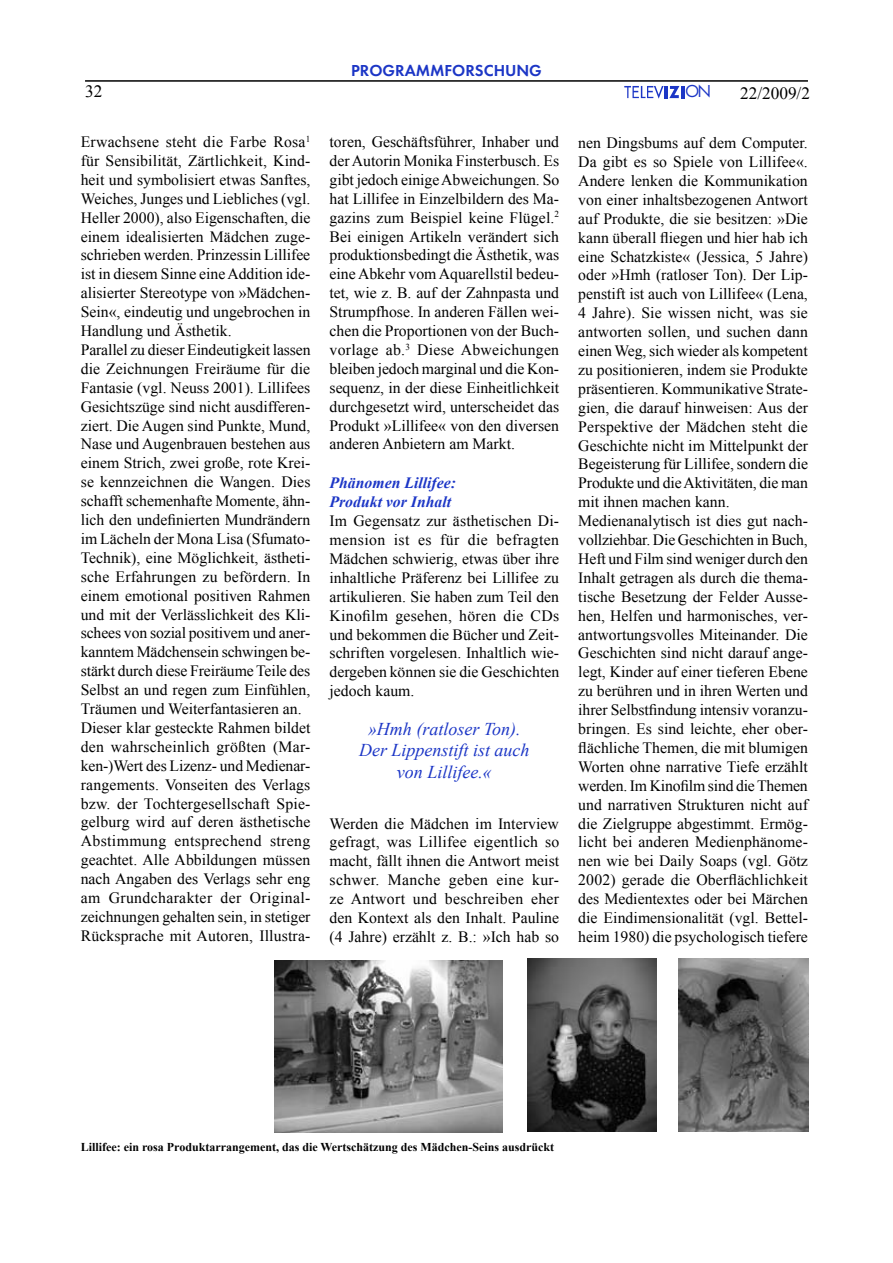
<style>
.page{position:relative;width:893px;height:1263px;background:#fff}
.page>*{position:absolute;margin:0;border:0;box-sizing:border-box;transform-origin:0 0}
.zitat{font:italic 18px/21.6px "Times New Roman";color:#1c36c6;text-align:center}
.t1{font:18px "Futura Book E";color:#1c36c6}
.t2{font:17.25px "Times New Roman";color:#000}
.t3{font:16.5px "Futura Demi E";color:#1c36c6}
.fließtext{font:15.75px/18.9px "Times New Roman";color:#000;text-align:justify}
.züblauneu{font:italic 700 15.75px/18.9px "Times New Roman";color:#1c36c6}
.bildunterschrift{font:700 12px "Times New Roman";color:#000}
</style>
<div class="page">
<hr style="left:85px;top:80px;width:723px;height:2px;background:#000">
<svg style="left:624px;top:86px;width:60px;height:13px"></svg>
<img style="left:527px;top:959px;width:130px;height:172px">
<img style="left:275px;top:960px;width:227px;height:172px">
<img style="left:678px;top:959px;width:130px;height:173px">
<p class="t2" style="left:85px;top:79px;width:19px">32</p>
<p class="fließtext" style="left:81px;top:132px;width:231px">Erwachsene steht die Farbe Rosa<sup>1 </sup>für Sensibilität, Zärtlichkeit, Kind&shy;heit und symbolisiert etwas Sanftes, Weiches, Junges und Liebliches (vgl.<br>Heller 2000), also Eigenschaften, die einem idealisierten Mädchen zuge&shy;schrieben werden. Prinzessin Lillifee ist in diesem Sinne eine Addition ide&shy;alisierter Stereotype von »Mädchen-Sein«, eindeutig und ungebrochen in Handlung und Ästhetik.</p>
<p class="fließtext" style="left:81px;top:340px;width:231px">Parallel zu dieser Eindeutigkeit lassen die Zeichnungen Freiräume für die Fantasie (vgl. Neuss 2001). Lillifees Gesichtszüge sind nicht ausdifferen&shy;ziert. Die Augen sind Punkte, Mund, Nase und Augenbrauen bestehen aus einem Strich, zwei große, rote Krei&shy;se kennzeichnen die Wangen. Dies schafft schemenhafte Momente, ähn&shy;lich den undefinierten Mundrändern im Lächeln der Mona Lisa (Sfumato-Technik), eine Möglichkeit, ästheti&shy;sche Erfahrungen zu befördern. In einem emotional positiven Rahmen und mit der Verlässlichkeit des Kli&shy;schees von sozial positivem und aner&shy;kanntem Mädchensein schwingen be&shy;stärkt durch diese Freiräume Teile des Selbst an und regen zum Einfühlen, Träumen und Weiterfantasieren an.</p>
<p class="fließtext" style="left:81px;top:718px;width:231px">Dieser klar gesteckte Rahmen bildet den wahrscheinlich größten (Mar&shy;ken-)Wert des Lizenz- und Medienar&shy;rangements. Vonseiten des Verlags bzw. der Tochtergesellschaft Spie&shy;gelburg wird auf deren ästhetische Abstimmung entsprechend streng geachtet. Alle Abbildungen müssen nach Angaben des Verlags sehr eng am Grundcharakter der Original&shy;zeichnungen gehalten sein, in stetiger Rücksprache mit Autoren, Illustra-</p>
<p class="t3" style="left:351px;top:60px;width:192px">PROGRAMMFORSCHUNG</p>
<p class="fließtext" style="left:330px;top:132px;width:231px">toren, Geschäftsführer, Inhaber und der Autorin Monika Finsterbusch. Es gibt jedoch einige Abweichungen. So hat Lillifee in Einzelbildern des Ma&shy;gazins zum Beispiel keine Flügel.<sup>2<br></sup>Bei einigen Artikeln verändert sich produktionsbedingt die Ästhetik, was eine Abkehr vom Aquarellstil bedeu&shy;tet, wie z. B. auf der Zahnpasta und Strumpfhose. In anderen Fällen wei&shy;chen die Proportionen von der Buch&shy;vorlage ab.<sup>3</sup> Diese Abweichungen bleiben jedoch marginal und die Kon&shy;sequenz, in der diese Einheitlichkeit durchgesetzt wird, unterscheidet das Produkt »Lillifee« von den diversen anderen Anbietern am Markt.</p>
<p class="züblauneu" style="left:330px;top:473px;width:128px">Phänomen Lillifee:<br>Produkt vor Inhalt</p>
<p class="fließtext" style="left:330px;top:511px;width:231px">Im Gegensatz zur ästhetischen Di&shy;mension ist es für die befragten Mädchen schwierig, etwas über ihre inhaltliche Präferenz bei Lillifee zu artikulieren. Sie haben zum Teil den Kinofilm gesehen, hören die CDs und bekommen die Bücher und Zeit&shy;schriften vorgelesen. Inhaltlich wie&shy;dergeben können sie die Geschichten jedoch kaum.</p>
<p class="zitat" style="left:359px;top:718px;width:172px">»Hmh (ratloser Ton).<br>Der Lippenstift ist auch von Lillifee.«</p>
<p class="fließtext" style="left:330px;top:814px;width:231px">Werden die Mädchen im Interview gefragt, was Lillifee eigentlich so macht, fällt ihnen die Antwort meist schwer. Manche geben eine kur&shy;ze Antwort und beschreiben eher den Kontext als den Inhalt. Pauline (4 Jahre) erzählt z. B.: »Ich hab so</p>
<p class="t1" style="left:685px;top:81px;width:28px">ON</p>
<p class="t2" style="left:740px;top:81px;width:71px">22/2009/2</p>
<p class="fließtext" style="left:578px;top:133px;width:231px">nen Dingsbums auf dem Computer.<br>Da gibt es so Spiele von Lillifee«.<br>Andere lenken die Kommunikation von einer inhaltsbezogenen Antwort auf Produkte, die sie besitzen: »Die kann überall fliegen und hier hab ich eine Schatzkiste« (Jessica, 5 Jahre) oder »Hmh (ratloser Ton). Der Lip&shy;penstift ist auch von Lillifee« (Lena, 4 Jahre). Sie wissen nicht, was sie antworten sollen, und suchen dann einen Weg, sich wieder als kompetent zu positionieren, indem sie Produkte präsentieren. Kommunikative Strate&shy;gien, die darauf hinweisen: Aus der Perspektive der Mädchen steht die Geschichte nicht im Mittelpunkt der Begeisterung für Lillifee, sondern die Produkte und die Aktivitäten, die man mit ihnen machen kann.</p>
<p class="fließtext" style="left:578px;top:511px;width:231px">Medienanalytisch ist dies gut nach&shy;vollziehbar. Die Geschichten in Buch, Heft und Film sind weniger durch den Inhalt getragen als durch die thema&shy;tische Besetzung der Felder Ausse&shy;hen, Helfen und harmonisches, ver&shy;antwortungsvolles Miteinander. Die Geschichten sind nicht darauf ange&shy;legt, Kinder auf einer tieferen Ebene zu berühren und in ihren Werten und ihrer Selbstfindung intensiv voranzu&shy;bringen. Es sind leichte, eher ober&shy;flächliche Themen, die mit blumigen Worten ohne narrative Tiefe erzählt werden. Im Kinofilm sind die Themen und narrativen Strukturen nicht auf die Zielgruppe abgestimmt. Ermög&shy;licht bei anderen Medienphänome&shy;nen wie bei Daily Soaps (vgl. Götz 2002) gerade die Oberflächlichkeit des Medientextes oder bei Märchen die Eindimensionalität (vgl. Bettel&shy;heim 1980) die psychologisch tiefere</p>
<p class="bildunterschrift" style="left:81px;top:1138px;width:475px">Lillifee: ein rosa Produktarrangement, das die Wertschätzung des Mädchen-Seins ausdrückt</p>
</div>
